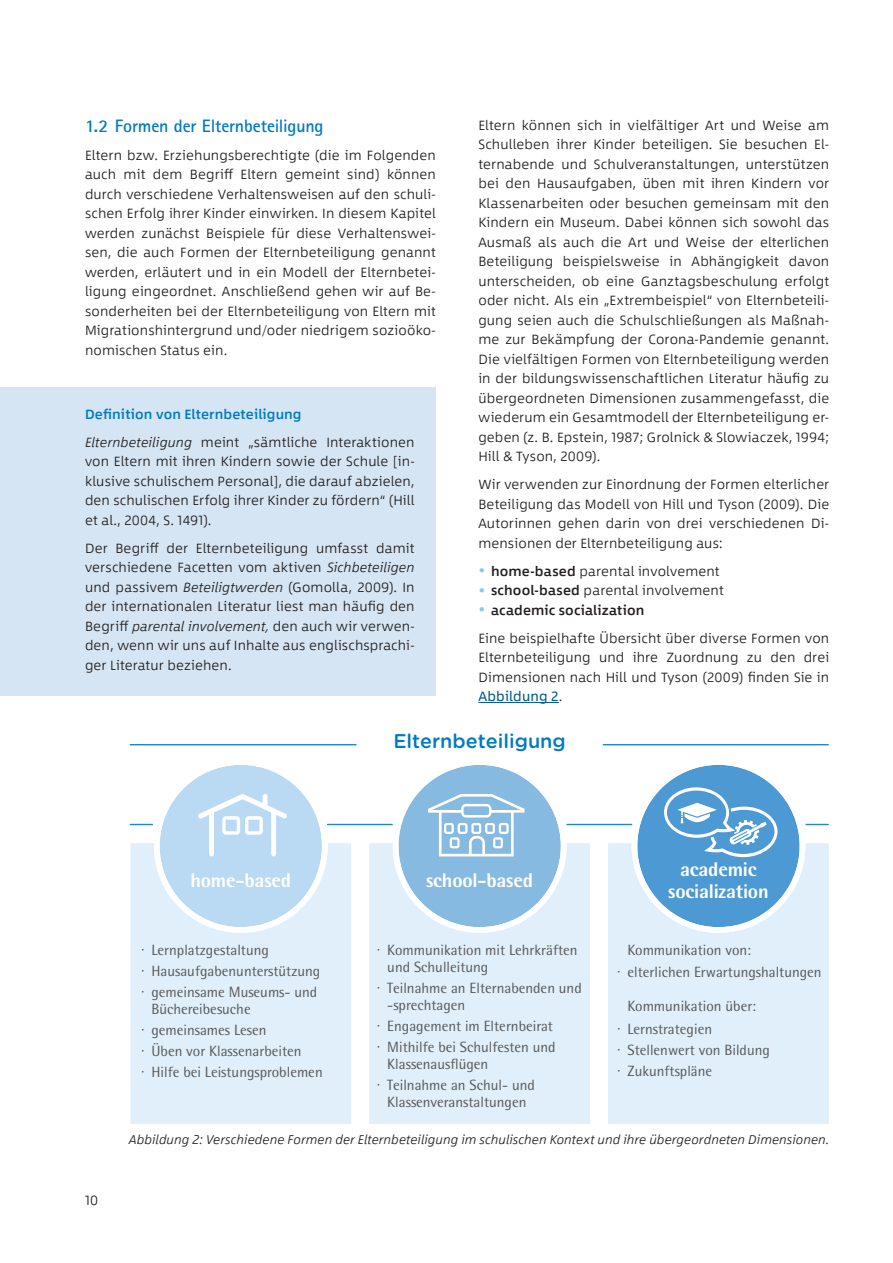
<style>
.page{position:relative;width:893px;height:1263px;background:#fff}
.page>*{position:absolute;margin:0;border:0;box-sizing:border-box;transform-origin:0 0}
.t1{font:800 19.8px/21.3px "Agfa Rotis Semisans";letter-spacing:-.01em;color:#fff;text-align:center}
.t2{font:500 19.8px "Gotham Rounded";color:#007ac2}
.Head_2{font:700 18px "Rotis Sans Serif Pro";letter-spacing:-.01em;color:#007ac2}
.t3{font:14.85px/21px "Agfa Rotis Semisans";color:#57585a}
.fließtext_schwarz{font:300 13.5px/19.5px "Between 1";letter-spacing:.01em;color:#231f20;text-align:justify}
.Aufzählung_im_Kasten{font:300 13.5px/19.5px "Between 1";letter-spacing:.01em;color:#231f20;text-align:justify}
.Zwischenüberschrift{font:500 13.5px "Between 1";letter-spacing:.01em;color:#007ac2}
.fließtext_schwarz-2{font:500 13.5px "Between 1";letter-spacing:.01em;color:#231f20}
.fließtext_schwarz-3{font:italic 300 12.75px "Between 1";letter-spacing:.005em;color:#231f20}
.s1{font-style:italic}
.s2{font-size:19.5px;color:#8cc6ec}
.s3{font-weight:500}
.s4{font-weight:300;font-size:19.5px;color:#8cc6ec}
.s5{font-weight:400;color:#00588e}
.s6{font-family:"Futura BT";font-weight:500;font-stretch:condensed}
</style>
<div class="page">
<hr style="left:478px;top:702px;width:81px;height:1px;background:#00588e">
<div style="left:130px;top:843px;width:221px;height:281px;background:#e0eff9"></div>
<div style="left:369px;top:843px;width:221px;height:281px;background:#e0eff9"></div>
<div style="left:608px;top:843px;width:221px;height:281px;background:#e0eff9"></div>
<hr style="left:327px;top:824px;width:66px;height:1px;background:#1c8acb">
<hr style="left:566px;top:824px;width:66px;height:1px;background:#1c8acb">
<hr style="left:603px;top:744px;width:226px;height:1px;background:#1c8acb">
<hr style="left:130px;top:744px;width:227px;height:1px;background:#1c8acb">
<svg style="left:130px;top:765px;width:198px;height:168px"></svg>
<svg style="left:393px;top:765px;width:173px;height:168px"></svg>
<svg style="left:632px;top:765px;width:197px;height:168px"></svg>
<div style="left:0;top:387px;width:436px;height:308px;background:#d5e5f3"></div>
<p class="Head_2" style="left:85px;top:114px;width:240px">1.2 Formen der Elternbeteiligung</p>
<p class="fließtext_schwarz" style="left:85px;top:145px;width:352px">Eltern bzw. Erziehungsberechtigte (die im Folgenden auch mit dem Begriff Eltern gemeint sind) können durch verschiedene Verhaltensweisen auf den schuli&shy;schen Erfolg ihrer Kinder einwirken. In diesem Kapitel werden zunächst Beispiele für diese Verhaltenswei&shy;sen, die auch Formen der Elternbeteiligung genannt werden, erläutert und in ein Modell der Elternbetei&shy;ligung eingeordnet. Anschließend gehen wir auf Be&shy;sonderheiten bei der Elternbeteiligung von Eltern mit Migrationshintergrund und/oder niedrigem sozioöko&shy;nomischen Status ein.</p>
<p class="Zwischenüberschrift" style="left:85px;top:406px;width:218px">Definition von Elternbeteiligung</p>
<p class="Aufzählung_im_Kasten" style="left:85px;top:432px;width:331px"><span class="s1">Elternbeteiligung</span> meint „sämtliche Interaktionen von Eltern mit ihren Kindern sowie der Schule [in&shy;klusive schulischem Personal], die darauf abzielen, den schulischen Erfolg ihrer Kinder zu fördern“ (Hill et al., 2004, S. 1491).</p>
<p class="Aufzählung_im_Kasten" style="left:85px;top:538px;width:331px">Der Begriff der Elternbeteiligung umfasst damit verschiedene Facetten vom aktiven <span class="s1">Sichbeteiligen </span>und passivem <span class="s1">Beteiligtwerden</span> (Gomolla, 2009). In der internationalen Literatur liest man häufig den Begriff <span class="s1">parental involvement,</span> den auch wir verwen&shy;den, wenn wir uns auf Inhalte aus englischsprachi&shy;ger Literatur beziehen.</p>
<p class="fließtext_schwarz" style="left:478px;top:115px;width:352px">Eltern können sich in vielfältiger Art und Weise am Schulleben ihrer Kinder beteiligen. Sie besuchen El&shy;ternabende und Schulveranstaltungen, unterstützen bei den Hausaufgaben, üben mit ihren Kindern vor Klassenarbeiten oder besuchen gemeinsam mit den Kindern ein Museum. Dabei können sich sowohl das Ausmaß als auch die Art und Weise der elterlichen Beteiligung beispielsweise in Abhängigkeit davon unterscheiden, ob eine Ganztagsbeschulung erfolgt oder nicht. Als ein „Extrembeispiel“ von Elternbeteili&shy;gung seien auch die Schulschließungen als Maßnah&shy;me zur Bekämpfung der Corona-Pandemie genannt.<br>Die vielfältigen Formen von Elternbeteiligung werden in der bildungswissenschaftlichen Literatur häufig zu übergeordneten Dimensionen zusammengefasst, die wiederum ein Gesamtmodell der Elternbeteiligung er&shy;geben (z. B. Epstein, 1987; Grolnick &amp; Slowiaczek, 1994; Hill &amp; Tyson, 2009).</p>
<p class="fließtext_schwarz" style="left:478px;top:474px;width:352px">Wir verwenden zur Einordnung der Formen elterlicher Beteiligung das Modell von Hill und Tyson (2009). Die Autorinnen gehen darin von drei verschiedenen Di&shy;mensionen der Elternbeteiligung aus:</p>
<p class="fließtext_schwarz" style="left:478px;top:561px;width:243px"><span class="s2">•</span> <span class="s3">home-based</span> parental involvement</p>
<p class="fließtext_schwarz" style="left:478px;top:580px;width:247px"><span class="s2">•</span> <span class="s3">school-based</span> parental involvement</p>
<p class="fließtext_schwarz-2" style="left:478px;top:601px;width:167px"><span class="s4">•</span> academic socialization</p>
<p class="fließtext_schwarz" style="left:478px;top:628px;width:352px">Eine beispielhafte Übersicht über diverse Formen von Elternbeteiligung und ihre Zuordnung zu den drei Dimensionen nach Hill und Tyson (2009) finden Sie in <span class="s5">Abbildung 2</span>.</p>
<p class="t2" style="left:393px;top:727px;width:174px">Elternbeteiligung</p>
<p class="t1" style="left:190px;top:869px;width:102px">home-based</p>
<p class="t1" style="left:426px;top:869px;width:108px">school-based</p>
<p class="t1" style="left:668px;top:859px;width:102px">academic socialization</p>
<p class="t3" style="left:141px;top:939px;width:180px"><span class="s6">·</span> Lernplatzgestaltung<br><span class="s6">·</span> Hausaufgabenunterstützung <span class="s6">·</span> gemeinsame Museums- und</p>
<p class="t3" style="left:141px;top:998px;width:183px;text-indent:10px">Büchereibesuche<br><span class="s6">·</span> gemeinsames Lesen<br><span class="s6">·</span> Üben vor Klassenarbeiten<br><span class="s6">·</span> Hilfe bei Leistungsproblemen</p>
<p class="t3" style="left:387px;top:941px;width:192px;line-height:17px;text-indent:-10px"><span class="s6">·</span> Kommunikation mit Lehrkräften und Schulleitung</p>
<p class="t3" style="left:387px;top:979px;width:196px;line-height:17px;text-indent:-10px"><span class="s6">·</span> Teilnahme an Elternabenden und -sprechtagen</p>
<p class="t3" style="left:377px;top:1015px;width:180px"><span class="s6">·</span> Engagement im Elternbeirat <span class="s6">·</span> Mithilfe bei Schulfesten und</p>
<p class="t3" style="left:377px;top:1053px;width:159px;text-indent:10px">Klassenausflügen<br><span class="s6">·</span> Teilnahme an Schul- und</p>
<p class="t3" style="left:387px;top:1091px;width:141px">Klassenveranstaltungen</p>
<p class="t3" style="left:618px;top:938px;width:206px;line-height:22.6px;text-indent:10px">Kommunikation von:<br><span class="s6">·</span> elterlichen Erwartungshaltungen</p>
<p class="t3" style="left:618px;top:995px;width:140px;line-height:22.6px;text-indent:10px">Kommunikation über: <span class="s6">·</span> Lernstrategien</p>
<p class="t3" style="left:618px;top:1039px;width:154px"><span class="s6">·</span> Stellenwert von Bildung <span class="s6">·</span> Zukunftspläne</p>
<p class="fließtext_schwarz" style="left:85px;top:1191px;width:15px">10</p>
<p class="fließtext_schwarz-3" style="left:129px;top:1131px;width:702px">Abbildung 2: Verschiedene Formen der Elternbeteiligung im schulischen Kontext und ihre übergeordneten Dimensionen.</p>
</div>
